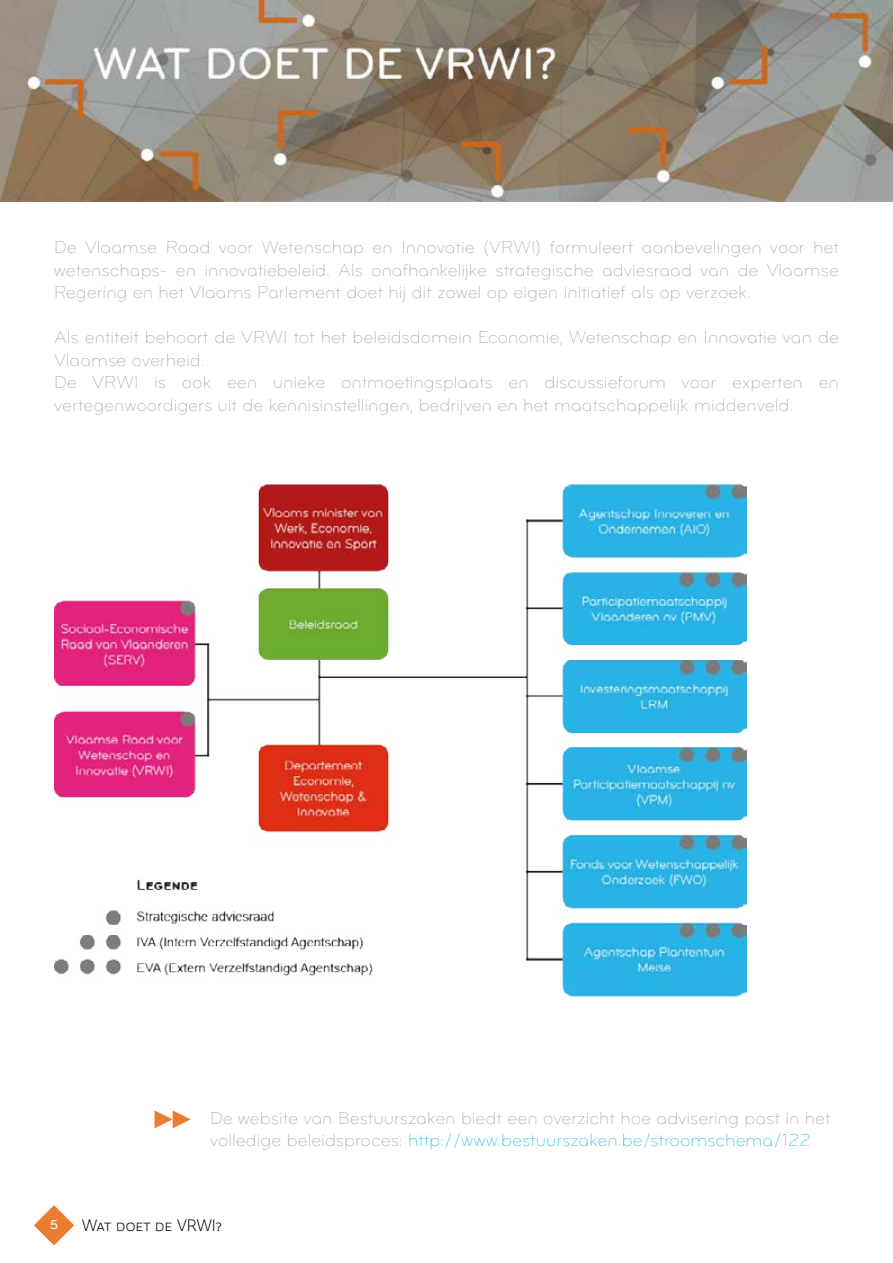
<style>
.page{position:relative;width:893px;height:1263px;background:#fff}
.page>*{position:absolute;margin:0;border:0;box-sizing:border-box;transform-origin:0 0}
.t1{font:18px/22.5px "Bryant Pro Light Alternate";color:#939598}
.t2{font:300 16.5px "Gloriola Std";color:#000}
.t3{font:13.5px "Bryant Pro Medium Alternate";color:#fff}
.s1{color:#00afe4}
</style>
<div class="page">
<svg style="left:34px;top:1205px;width:40px;height:40px"></svg>
<svg style="left:155px;top:1110px;width:36px;height:18px"></svg>
<img style="left:54px;top:483px;width:692px;height:513px">
<img style="left:0;top:0;width:893px;height:201px">
<p class="t1" style="left:54px;top:236px;width:786px;text-align:justify;text-indent:481px">) formuleert aanbevelingen voor het wetenschaps- en innovatiebeleid. Als onafhankelijke strategische adviesraad van de Vlaamse Regering en het Vlaams Parlement doet hij dit zowel op eigen initiatief als op verzoek.</p>
<p class="t1" style="left:54px;top:326px;width:200px">Als entiteit behoort de VRWI</p>
<p class="t1" style="left:293px;top:326px;width:547px">tot het beleidsdomein Economie, Wetenschap en I nnovatie van de</p>
<p class="t1" style="left:54px;top:349px;width:152px">Vlaamse overheid.<br>De VRWI</p>
<p class="t1" style="left:54px;top:236px;width:448px">De Vlaamse Raad voor Wetenschap en I nnovatie (VRWI</p>
<p class="t1" style="left:54px;top:371px;width:786px;text-indent:100px">is ook een unieke ontmoetingsplaats en discussieforum voor experten en vertegenwoordigers uit de kennisinstellingen, bedrijven en het maatschappelijk middenveld.</p>
<p class="t1" style="left:210px;top:1107px;width:622px">De website van Bestuurszaken biedt een overzicht hoe advisering past in het volledige beleidsproces: <span class="s1">http://www.bestuurszaken.be/stroomschema/122</span></p>
<p class="t3" style="left:50px;top:1216px;width:10px">5</p>
<p class="t2" style="left:82px;top:1214px;width:142px">Wat doet de VRWI?</p>
</div>
